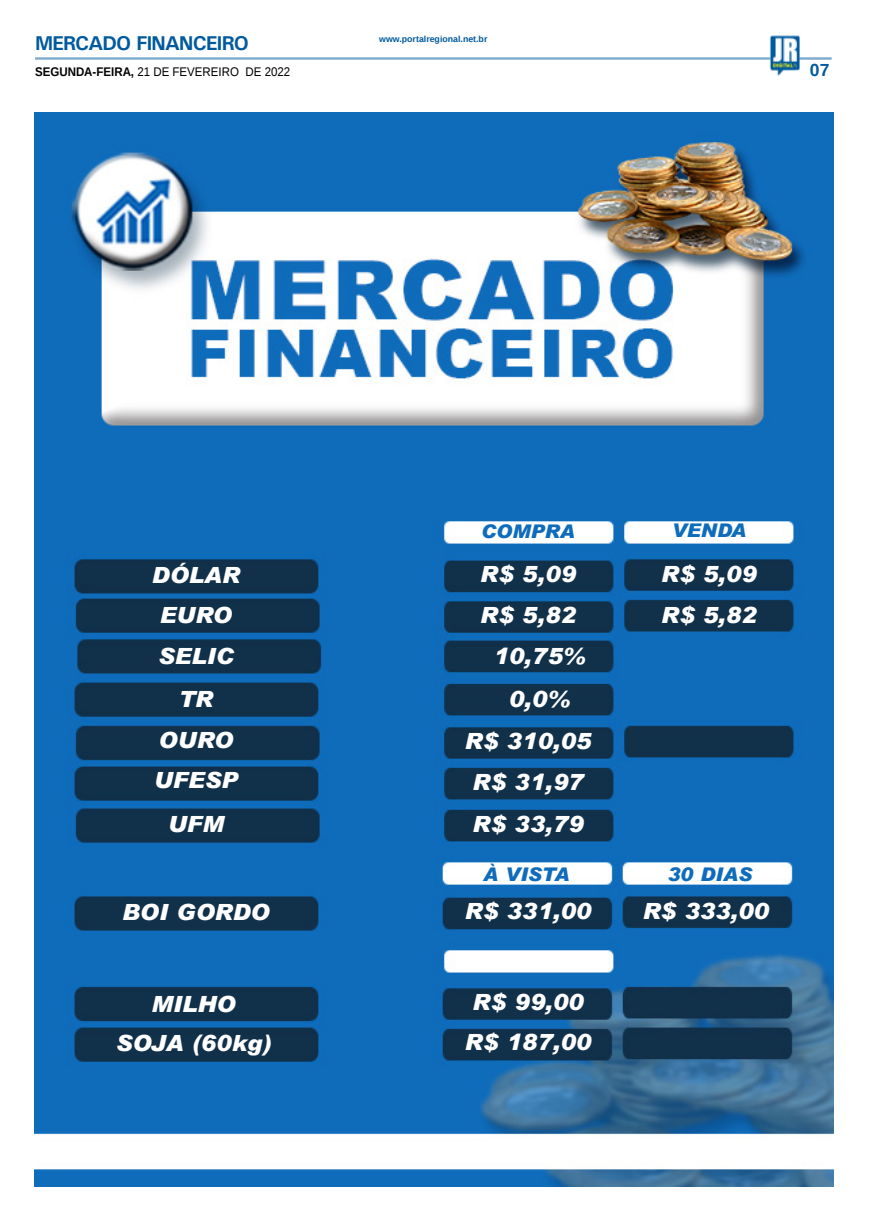
<style>
.page{position:relative;width:869px;height:1223px;background:#fff}
.page>*{position:absolute;margin:0;border:0;box-sizing:border-box;transform-origin:0 0}
.MATÉRIA{font:italic 900 22.25px "Arial";color:#fff}
.TITULO_PG{font:700 20px "Univers";letter-spacing:-.04em;color:#005a9e}
.MATÉRIA-2{font:italic 900 18.88px "Arial";color:#0f6cba}
.TÍTULO{font:700 17.5px "Liberation Sans";color:#005a9e}
.DATA_PG{font:12.5px "Liberation Sans";color:#000;scale:.92 1}
.DATA_PG-2{font:700 8.75px "Liberation Sans";color:#005a9e}
.s1{font-weight:700}
</style>
<div class="page">
<hr style="left:35px;top:57px;width:796px;height:3px;background:#005a9e">
<img style="left:769px;top:36px;width:30px;height:40px">
<img style="left:34px;top:113px;width:799px;height:1073px">
<p class="TITULO_PG" style="left:35px;top:31px;width:215px">MERCADO FINANCEIRO</p>
<p class="DATA_PG" style="left:35px;top:65px;width:279px"><span class="s1">SEGUNDA-FEIRA,</span> 21 DE FEVEREIRO DE 2022</p>
<p class="DATA_PG-2" style="left:379px;top:33px;width:110px">www.portalregional.net.br</p>
<p class="TÍTULO" style="left:809px;top:58px;width:21px">07</p>
<p class="MATÉRIA-2" style="left:481px;top:520px;width:95px">COMPRA</p>
<p class="MATÉRIA-2" style="left:671px;top:519px;width:76px">VENDA</p>
<p class="MATÉRIA" style="left:152px;top:561px;width:90px">DÓLAR</p>
<p class="MATÉRIA" style="left:480px;top:561px;width:97px">R$ 5,09</p>
<p class="MATÉRIA" style="left:160px;top:601px;width:74px">EURO</p>
<p class="MATÉRIA" style="left:158px;top:642px;width:77px">SELIC</p>
<p class="MATÉRIA" style="left:178px;top:685px;width:36px">TR</p>
<p class="MATÉRIA" style="left:158px;top:726px;width:76px">OURO</p>
<p class="MATÉRIA" style="left:154px;top:766px;width:86px">UFESP</p>
<p class="MATÉRIA" style="left:168px;top:810px;width:58px">UFM</p>
<p class="MATÉRIA" style="left:480px;top:601px;width:97px">R$ 5,82</p>
<p class="MATÉRIA" style="left:493px;top:642px;width:93px">10,75%</p>
<p class="MATÉRIA" style="left:508px;top:685px;width:63px">0,0%</p>
<p class="MATÉRIA" style="left:465px;top:727px;width:127px">R$ 310,05</p>
<p class="MATÉRIA" style="left:472px;top:768px;width:112px">R$ 31,97</p>
<p class="MATÉRIA" style="left:472px;top:810px;width:112px">R$ 33,79</p>
<p class="MATÉRIA" style="left:122px;top:898px;width:149px">BOI GORDO</p>
<p class="MATÉRIA" style="left:151px;top:990px;width:86px">MILHO</p>
<p class="MATÉRIA" style="left:116px;top:1028px;width:157px">SOJA (60kg)</p>
<p class="MATÉRIA-2" style="left:483px;top:862px;width:88px">À VISTA</p>
<p class="MATÉRIA" style="left:465px;top:897px;width:127px">R$ 331,00</p>
<p class="MATÉRIA" style="left:472px;top:988px;width:112px">R$ 99,00</p>
<p class="MATÉRIA" style="left:465px;top:1028px;width:127px">R$ 187,00</p>
<p class="MATÉRIA" style="left:661px;top:561px;width:97px">R$ 5,09</p>
<p class="MATÉRIA" style="left:661px;top:601px;width:97px">R$ 5,82</p>
<p class="MATÉRIA-2" style="left:667px;top:862px;width:86px">30 DIAS</p>
<p class="MATÉRIA" style="left:642px;top:897px;width:127px">R$ 333,00</p>
</div>
